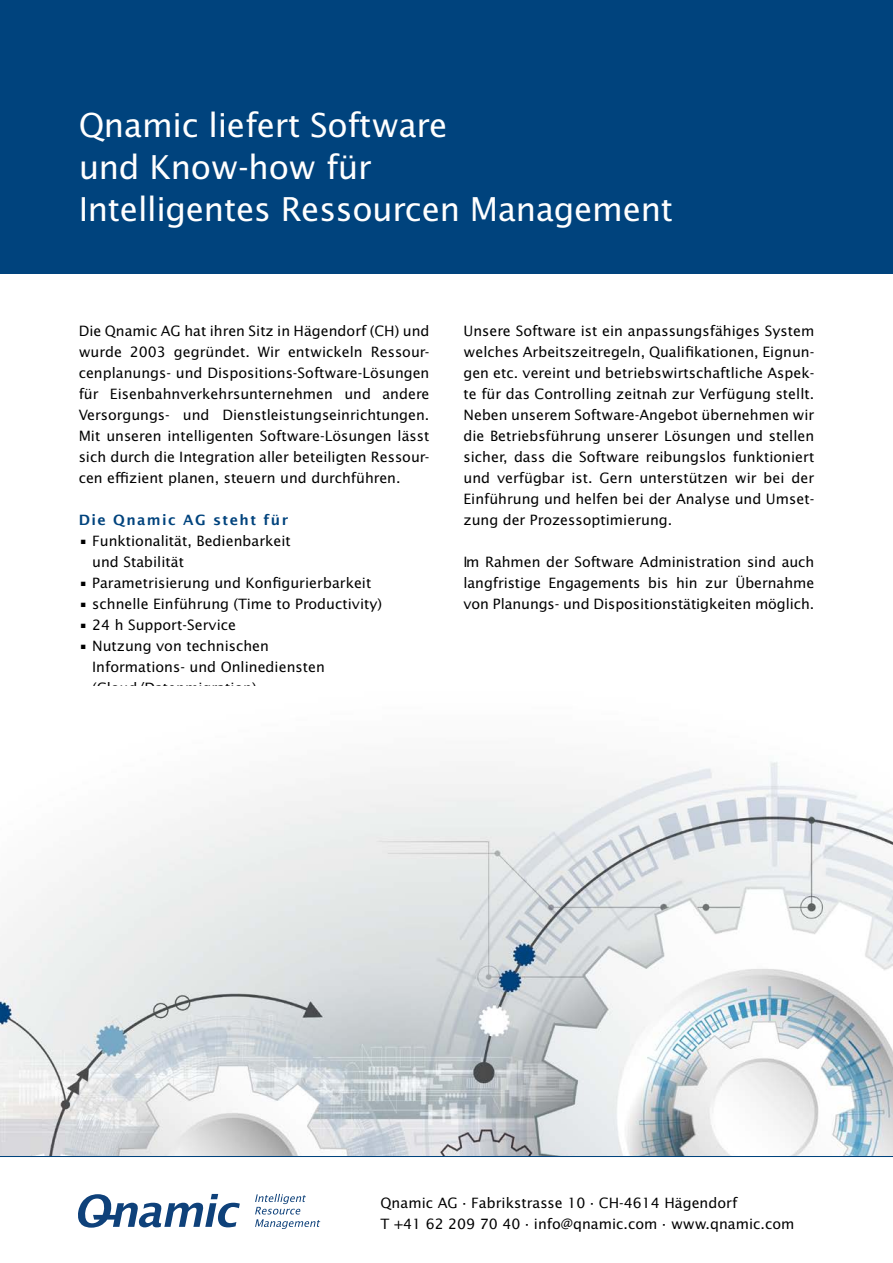
<style>
.page{position:relative;width:893px;height:1263px;background:#fff}
.page>*{position:absolute;margin:0;border:0;box-sizing:border-box;transform-origin:0 0}
.t1{font:33px/42px "Lucida Sans";letter-spacing:-.01em;color:#fff}
.t2{font:14.25px/21px "Lucida Sans";color:#000}
.t3{font:600 14.25px "Lucida Sans";letter-spacing:.1em;color:#00437d}
</style>
<div class="page">
<div style="left:0;top:0;width:893px;height:273px;background:#00437d"></div>
<hr style="left:0;top:1155px;width:893px;height:2px;background:#00437d">
<svg style="left:78px;top:1194px;width:162px;height:34px"></svg>
<svg style="left:255px;top:1194px;width:65px;height:35px"></svg>
<img style="left:0;top:761px;width:893px;height:394px">
<h1 class="t1" style="left:79px;top:105px;width:596px">Qnamic liefert Software<br>und Know-how für<br>Intelligentes Ressourcen Management</h1>
<p class="t2" style="left:79px;top:320px;width:352px;text-align:justify">Die Qnamic AG hat ihren Sitz in Hägendorf (CH) und wurde 2003 gegründet. Wir entwickeln Ressour&shy;cenplanungs- und Dispositions-Software-Lösungen für Eisenbahnverkehrsunternehmen und andere Versorgungs- und Dienstleistungseinrichtungen.<br>Mit unseren intelligenten Software-Lösungen lässt sich durch die Integration aller beteiligten Ressour&shy;cen effizient planen, steuern und durchführen.</p>
<p class="t3" style="left:79px;top:511px;width:211px">Die Qnamic AG steht für</p>
<p class="t2" style="left:92px;top:530px;width:200px;text-indent:-14px">• Funktionalität, Bedienbarkeit und Stabilität</p>
<p class="t2" style="left:79px;top:572px;width:294px">• Parametrisierung und Konfigurierbarkeit</p>
<p class="t2" style="left:79px;top:593px;width:305px">• schnelle Einführung (Time to Productivity)</p>
<p class="t2" style="left:79px;top:614px;width:159px">• 24 h Support-Service</p>
<p class="t2" style="left:92px;top:635px;width:234px;text-indent:-14px">• Nutzung von technischen<br>Informations- und Onlinediensten (Cloud/Datenmigration)</p>
<p class="t2" style="left:463px;top:320px;width:352px;text-align:justify">Unsere Software ist ein anpassungsfähiges System welches Arbeitszeitregeln, Qualifikationen, Eignun&shy;gen etc. vereint und betriebswirtschaftliche Aspek&shy;te für das Controlling zeitnah zur Verfügung stellt.<br>Neben unserem Software-Angebot übernehmen wir die Betriebsführung unserer Lösungen und stellen sicher, dass die Software reibungslos funktioniert und verfügbar ist. Gern unterstützen wir bei der Einführung und helfen bei der Analyse und Umset&shy;zung der Prozessoptimierung.</p>
<p class="t2" style="left:463px;top:551px;width:352px;text-align:justify">Im Rahmen der Software Administration sind auch langfristige Engagements bis hin zur Übernahme von Planungs- und Dispositionstätigkeiten möglich.</p>
<p class="t2" style="left:381px;top:1192px;width:415px">Qnamic AG · Fabrikstrasse 10 · CH-4614 Hägendorf<br>T +41 62 209 70 40 · info@qnamic.com · www.qnamic.com</p>
</div>
